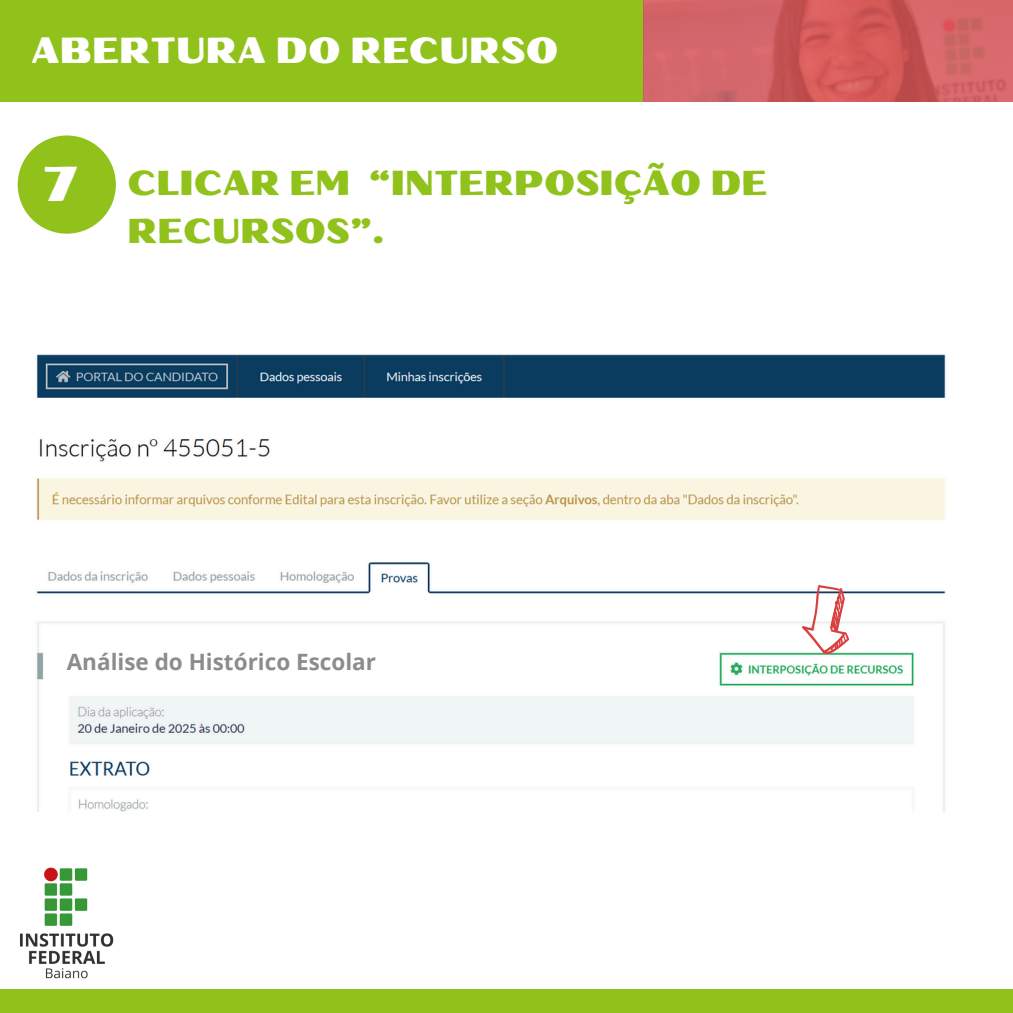
<style>
.page{position:relative;width:1013px;height:1013px;background:#fff}
.page>*{position:absolute;margin:0;border:0;box-sizing:border-box;transform-origin:0 0}
.t1{font:49px "Oilvare Base";color:#fff}
.t2{font:36.38px "Oilvare Base";color:#fff}
.t3{font:34.75px/47.8px "Oilvare Base";color:#91c11b}
.t4{font:700 22.5px "Open Sans";color:#8c8c8c}
</style>
<div class="page">
<div style="left:0;top:0;width:643px;height:101px;background:#91c11b"></div>
<svg style="left:643px;top:0;width:369px;height:101px;background:#d15f61"></svg>
<div style="left:0;top:989px;width:1012px;height:23px;background:#91c11b"></div>
<img style="left:20px;top:867px;width:94px;height:112px">
<div style="left:18px;top:135px;width:98px;height:99px;background:#91c11b;border-radius:50%"></div>
<img style="left:36px;top:354px;width:910px;height:457px">
<svg style="left:797px;top:582px;width:61px;height:76px"></svg>
<div style="left:61px;top:648px;width:404px;height:39px;background:#fff"></div>
<p class="t2" style="left:31px;top:28px;width:529px">ABERTURA DO RECURSO</p>
<p class="t1" style="left:42px;top:153px;width:39px">7</p>
<h1 class="t3" style="left:127px;top:159px;width:641px">CLICAR EM “INTERPOSIÇÃO DE<br>RECURSOS”.</h1>
<h1 class="t4" style="left:67px;top:646px;width:311px">Análise do Histórico Escolar</h1>
</div>
